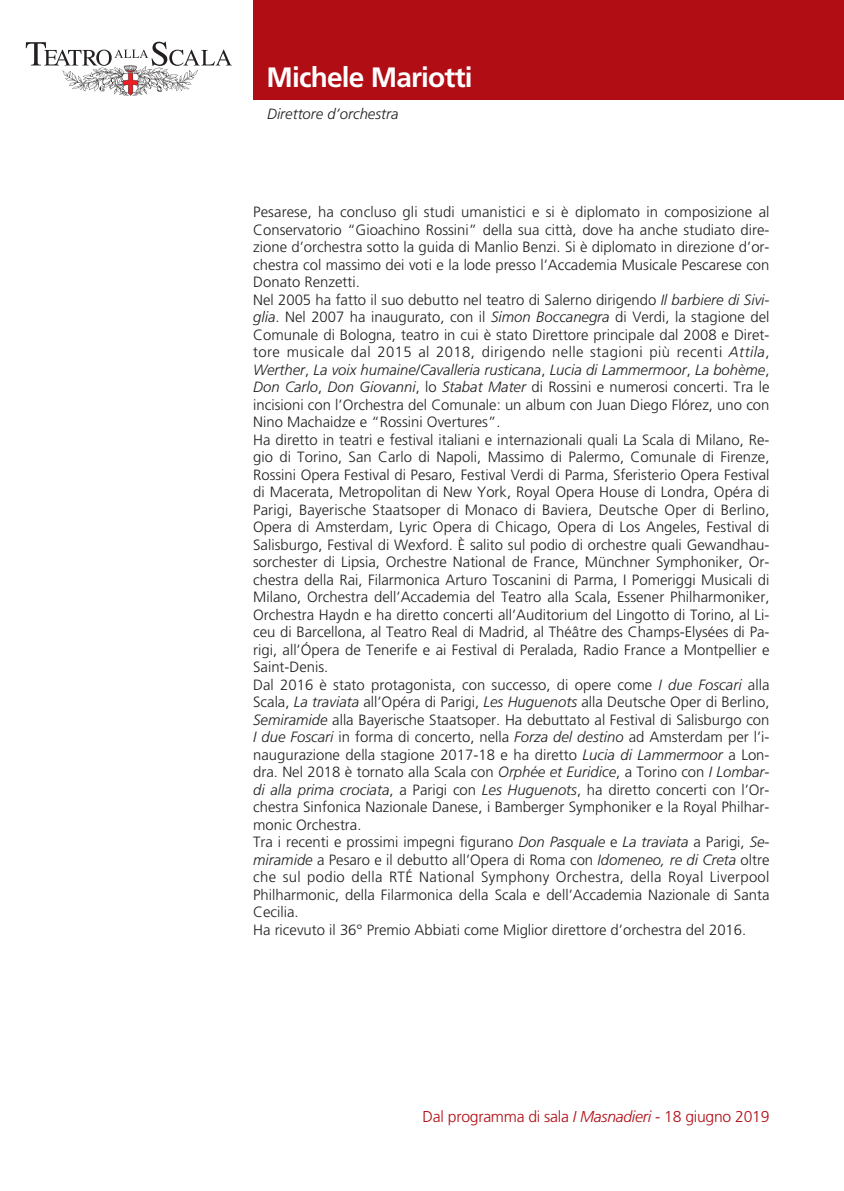
<style>
.page{position:relative;width:844px;height:1191px;background:#fff}
.page>*{position:absolute;margin:0;border:0;box-sizing:border-box;transform-origin:0 0}
.t1{font:700 28px "Frutiger LT Std";letter-spacing:-.03em;color:#fff}
.t2{font:300 15.75px "Frutiger LT Std";letter-spacing:-.015em;color:#b00d15}
.t3{font:300 14.88px/17.5px "Frutiger LT Std";color:#231f20}
.t4{font:italic 300 14.88px "Frutiger LT Std";color:#231f20}
.s1{font-style:italic}
</style>
<div class="page">
<div style="left:253px;top:0;width:590px;height:100px;background:#b00d15"></div>
<svg style="left:26px;top:42px;width:206px;height:24px"></svg>
<img style="left:62px;top:65px;width:136px;height:31px">
<h1 class="t1" style="left:266px;top:66px;width:208px">Michele Mariotti</h1>
<p class="t4" style="left:267px;top:107px;width:133px">Direttore d’orchestra</p>
<p class="t3" style="left:253px;top:204px;width:517px">Pesarese, ha concluso gli studi umanistici e si è diplomato in composizione al Conservatorio “Gioachino Rossini” della sua città, dove ha anche studiato dire&shy;zione d’orchestra sotto la guida di Manlio Benzi. Si è diplomato in direzione d’or&shy;chestra col massimo dei voti e la lode presso l’Accademia Musicale Pescarese con Donato Renzetti.<br>Nel 2005 ha fatto il suo debutto nel teatro di Salerno dirigendo <span class="s1">Il barbiere di Sivi&shy;glia</span>. Nel 2007 ha inaugurato, con il <span class="s1">Simon Boccanegra</span> di Verdi, la stagione del Comunale di Bologna, teatro in cui è stato Direttore principale dal 2008 e Diret&shy;tore musicale dal 2015 al 2018, dirigendo nelle stagioni più recenti <span class="s1">Attila</span>, <span class="s1">Werther</span>, <span class="s1">La voix humaine/Cavalleria rusticana</span>, <span class="s1">Lucia di Lammermoor</span>, <span class="s1">La bohème</span>, <span class="s1">Don Carlo</span>, <span class="s1">Don Giovanni</span>, lo <span class="s1">Stabat Mater</span> di Rossini e numerosi concerti. Tra le incisioni con l’Orchestra del Comunale: un album con Juan Diego Flórez, uno con Nino Machaidze e “Rossini Overtures”.<br>Ha diretto in teatri e festival italiani e internazionali quali La Scala di Milano, Re&shy;gio di Torino, San Carlo di Napoli, Massimo di Palermo, Comunale di Firenze, Rossini Opera Festival di Pesaro, Festival Verdi di Parma, Sferisterio Opera Festival di Macerata, Metropolitan di New York, Royal Opera House di Londra, Opéra di Parigi, Bayerische Staatsoper di Monaco di Baviera, Deutsche Oper di Berlino, Opera di Amsterdam, Lyric Opera di Chicago, Opera di Los Angeles, Festival di Salisburgo, Festival di Wexford. È salito sul podio di orchestre quali Gewandhau&shy;sorchester di Lipsia, Orchestre National de France, Münchner Symphoniker, Or&shy;chestra della Rai, Filarmonica Arturo Toscanini di Parma, I Pomeriggi Musicali di Milano, Orchestra dell’Accademia del Teatro alla Scala, Essener Philharmoniker, Orchestra Haydn e ha diretto concerti all’Auditorium del Lingotto di Torino, al Li&shy;ceu di Barcellona, al Teatro Real di Madrid, al Théâtre des Champs-Elysées di Pa&shy;rigi, all’Ópera de Tenerife e ai Festival di Peralada, Radio France a Montpellier e Saint-Denis.<br>Dal 2016 è stato protagonista, con successo, di opere come <span class="s1">I due Foscari</span> alla Scala, <span class="s1">La traviata</span> all’Opéra di Parigi, <span class="s1">Les Huguenots</span> alla Deutsche Oper di Berlino, <span class="s1">Semiramide</span> alla Bayerische Staatsoper. Ha debuttato al Festival di Salisburgo con <span class="s1">I due Foscari</span> in forma di concerto, nella <span class="s1">Forza del destino</span> ad Amsterdam per l’i&shy;naugurazione della stagione 2017-18 e ha diretto <span class="s1">Lucia di Lammermoor</span> a Lon&shy;dra. Nel 2018 è tornato alla Scala con <span class="s1">Orphée et Euridice</span>, a Torino con <span class="s1">I Lombar&shy;di alla prima crociata</span>, a Parigi con <span class="s1">Les Huguenots</span>, ha diretto concerti con l’Or&shy;chestra Sinfonica Nazionale Danese, i Bamberger Symphoniker e la Royal Philhar&shy;monic Orchestra.<br>Tra i recenti e prossimi impegni figurano <span class="s1">Don Pasquale</span> e <span class="s1">La traviata</span> a Parigi, <span class="s1">Se&shy;miramide</span> a Pesaro e il debutto all’Opera di Roma con <span class="s1">Idomeneo, re di Creta</span> oltre che sul podio della RTÉ National Symphony Orchestra, della Royal Liverpool Philharmonic, della Filarmonica della Scala e dell’Accademia Nazionale di Santa Cecilia.<br>Ha ricevuto il 36° Premio Abbiati come Miglior direttore d’orchestra del 2016.</p>
<p class="t2" style="left:422px;top:1110px;width:348px">Dal programma di sala <span class="s1">I Masnadieri</span> - 18 giugno 2019</p>
</div>
